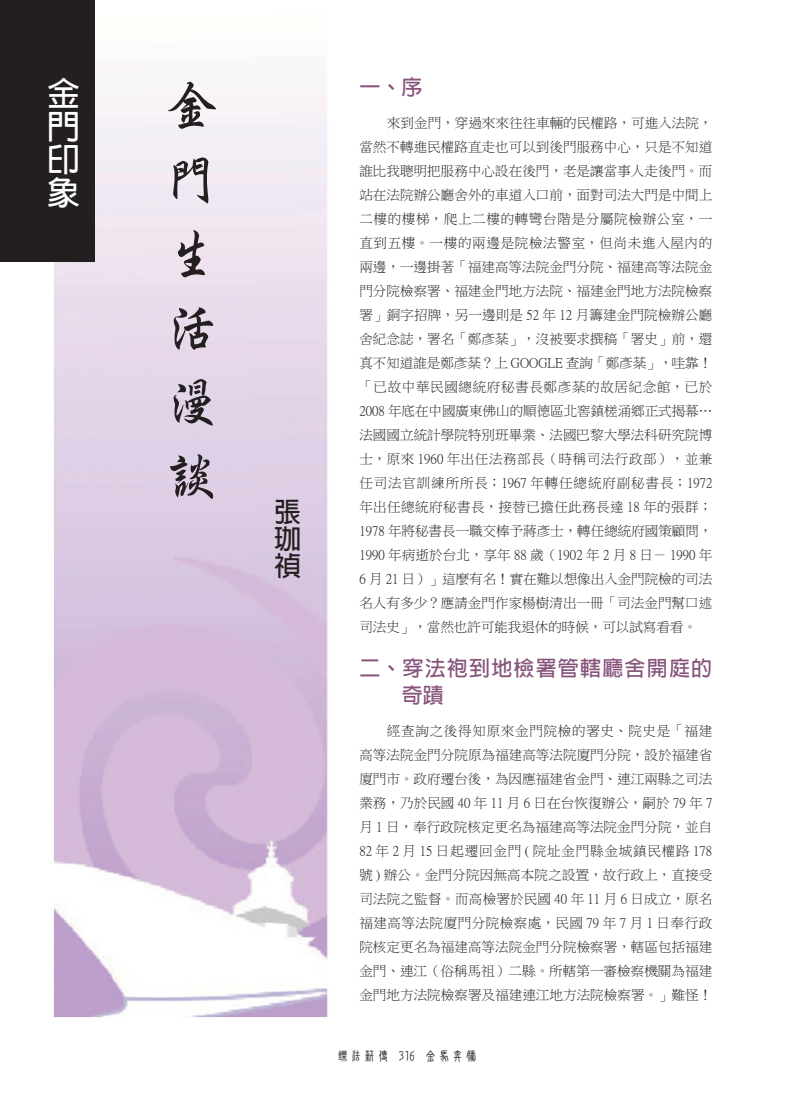
<style>
.page{position:relative;width:808px;height:1106px;background:#fff}
.page>*{position:absolute;margin:0;border:0;box-sizing:border-box;transform-origin:0 0}
.沿革第一目{font:54px/74.1px "Singkai EG Bold Big 5";color:#231f20}
.t1{font:700 33px/33px "Adobe Fan Heiti Std";color:#fff;text-align:justify}
.t2{font:700 27px/27px "Adobe Fan Heiti Std";color:#231f20;text-align:justify}
.一般段落樣式{font:700 21px/27px "Adobe Fan Heiti Std";letter-spacing:.055em;color:#86537b}
.一般段落內文{font:13.5px/24px "P Ming Li U";letter-spacing:.005em;color:#231f20;text-align:justify}
.t3{font:13.5px "DF New Chuan Md HKP BF";color:#231f20}
</style>
<div class="page">
<img style="left:53px;top:91px;width:275px;height:926px">
<div style="left:0;top:0;width:95px;height:262px;background:#231f20"></div>
<p class="t1" style="left:47px;top:78px;width:33px">金門印象</p>
<p class="沿革第一目" style="left:165px;top:69px;width:53px">金門生活漫談</p>
<p class="t2" style="left:274px;top:499px;width:28px">張珈禎</p>
<p class="一般段落樣式" style="left:359px;top:74px;width:64px">一、序</p>
<p class="一般段落內文" style="left:359px;top:111px;width:355px;text-indent:28px">來到金門，穿過來來往往車輛的民權路，可進入法院，當然不轉進民權路直走也可以到後門服務中心，只是不知道誰比我聰明把服務中心設在後門，老是讓當事人走後門。而站在法院辦公廳舍外的車道入口前，面對司法大門是中間上二樓的樓梯，爬上二樓的轉彎台階是分屬院檢辦公室，一直到五樓。一樓的兩邊是院檢法警室，但尚未進入屋內的兩邊，一邊掛著「福建高等法院金門分院、福建高等法院金門分院檢察署、福建金門地方法院、福建金門地方法院檢察署」銅字招牌，另一邊則是 52 年 12 月籌建金門院檢辦公廳舍紀念誌，署名「鄭彥棻」，沒被要求撰稿「署史」前，還真不知道誰是鄭彥棻？上 GOOGLE 查詢「鄭彥棻」，哇靠！「已故中華民國總統府秘書長鄭彥棻的故居紀念館，已於2008 年底在中國廣東佛山的順德區北窖鎮槎涌鄉正式揭幕…法國國立統計學院特別班畢業、法國巴黎大學法科研究院博士，原來 1960 年出任法務部長（時稱司法行政部），並兼任司法官訓練所所長；1967 年轉任總統府副秘書長；1972年出任總統府秘書長，接替已擔任此務長達 18 年的張群；1978 年將秘書長一職交棒予蔣彥士，轉任總統府國策顧問，1990 年病逝於台北，享年 88 歲（1902 年 2 月 8 日－ 1990 年6 月 21 日）」這麼有名！實在難以想像出入金門院檢的司法名人有多少？應請金門作家楊樹清出一冊「司法金門幫口述司法史」，當然也許可能我退休的時候，可以試寫看看。</p>
<p class="一般段落樣式" style="left:402px;top:655px;width:312px;text-indent:-43px">二、穿法袍到地檢署管轄廳舍開庭的奇蹟</p>
<p class="一般段落內文" style="left:359px;top:719px;width:354px;text-indent:28px">經查詢之後得知原來金門院檢的署史、院史是「福建高等法院金門分院原為福建高等法院廈門分院，設於福建省廈門市。政府遷台後，為因應福建省金門、連江兩縣之司法業務，乃於民國 40 年 11 月 6 日在台恢復辦公，嗣於 79 年 7月 1 日，奉行政院核定更名為福建高等法院金門分院，並自82 年 2 月 15 日起遷回金門 ( 院址金門縣金城鎮民權路 178號 ) 辦公。金門分院因無高本院之設置，故行政上，直接受司法院之監督。而高檢署於民國 40 年 11 月 6 日成立，原名福建高等法院廈門分院檢察處，民國 79 年 7 月 1 日奉行政院核定更名為福建高等法院金門分院檢察署，轄區包括福建金門、連江（俗稱馬祖）二縣。所轄第一審檢察機關為福建金門地方法院檢察署及福建連江地方法院檢察署。」難怪！</p>
<p class="t3" style="left:336px;top:1049px;width:143px">鑠法薪傳 316 金馬奔騰</p>
</div>
